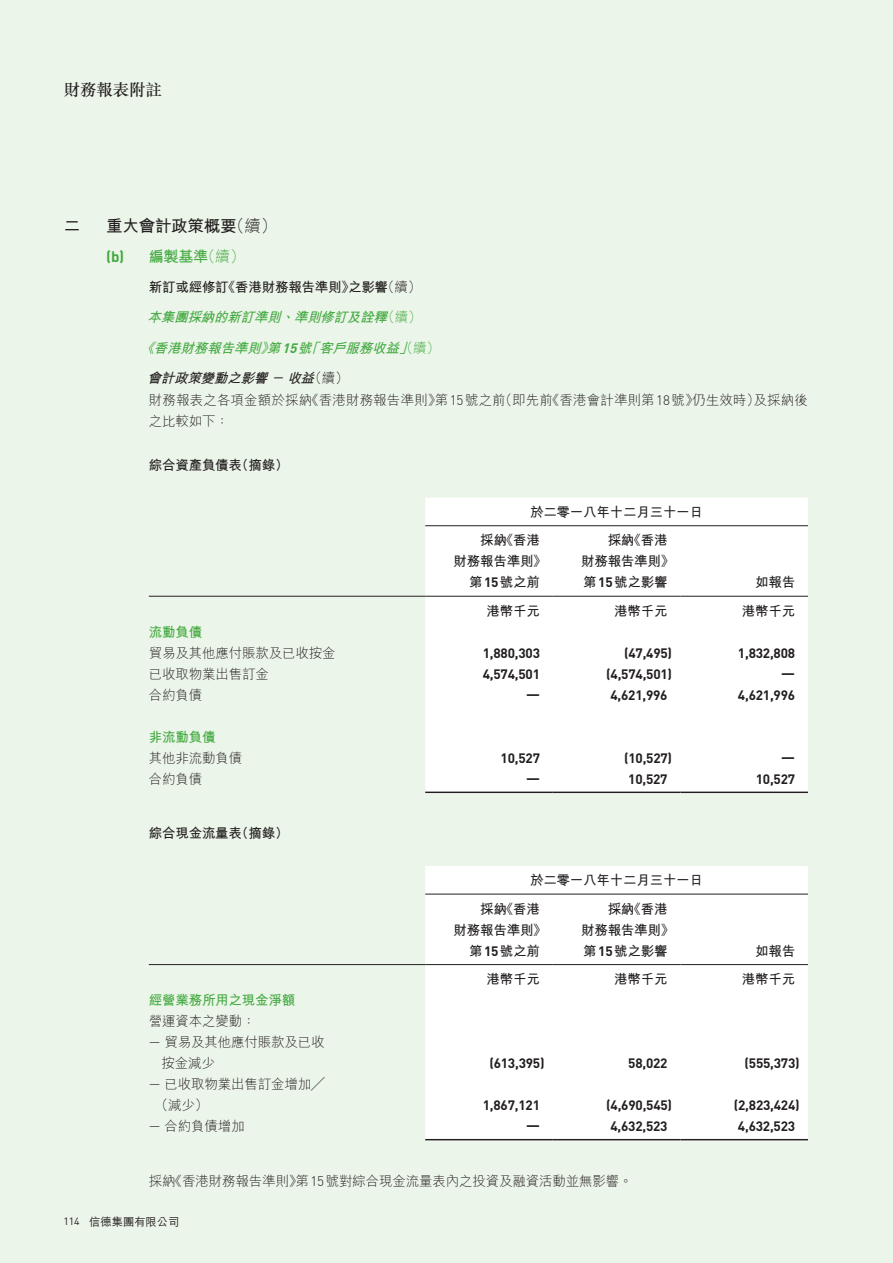
<style>
.page{position:relative;width:893px;height:1263px;background:#ecf5e9}
.page>*{position:absolute;margin:0;border:0;box-sizing:border-box;transform-origin:0 0}
.t1{font:16.5px "M Hei HK Bold E Ten B5 H";letter-spacing:-.015em;color:#231f20}
.t2{font:16.5px "M Sung HK Medium E Ten B5 H";letter-spacing:-.01em;color:#231f20}
.t3{font:15px "M Hei HK Bold E Ten B5 H";color:#44aa42}
.t4{font:13.5px/21px "M Hei HK Bold E Ten B5 H";letter-spacing:-.015em;color:#231f20}
.t5{font:700 13.5px "DIN";letter-spacing:-.015em;color:#231f20}
.t6{font:13.5px/21px "M Hei HK Light E Ten B5 H";letter-spacing:-.01em;color:#231f20}
.t7{font:13.5px/21.8px "M Hei HK Light E Ten B5 H";letter-spacing:.01em;color:#231f20}
.t8{font:italic 13.5px "M Hei HK Bold E Ten B5 H";letter-spacing:-.015em;color:#44aa42}
.t9{font:13.5px "M Hei HK Bold E Ten B5 H";letter-spacing:-.015em;color:#44aa42}
.t10{font:italic 13.5px "M Hei HK Bold E Ten B5 H";color:#231f20}
.t11{font:11.25px "M Hei HK Medium E Ten B5 H";color:#231f20}
.s1{font-family:"M Hei HK Light E Ten B5 H"}
.s2{font-family:"DIN";font-weight:700}
.s3{font-family:"M Hei HK Light E Ten B5 H";font-style:normal}
.s4{font-family:"DIN";font-weight:300}
.s5{font-family:"DIN";font-size:10.5px}
</style>
<div class="page">
<div style="left:425px;top:498px;width:383px;height:296px;background:#fff"></div>
<hr style="left:425px;top:525px;width:383px;height:1px;background:#231f20">
<hr style="left:149px;top:596px;width:276px;height:1px;background:#231f20">
<hr style="left:425px;top:596px;width:128px;height:1px;background:#231f20">
<hr style="left:553px;top:596px;width:127px;height:1px;background:#231f20">
<hr style="left:680px;top:596px;width:128px;height:1px;background:#231f20">
<hr style="left:425px;top:791px;width:128px;height:2px;background:#231f20">
<hr style="left:553px;top:791px;width:127px;height:2px;background:#231f20">
<hr style="left:680px;top:791px;width:128px;height:2px;background:#231f20">
<div style="left:425px;top:866px;width:383px;height:275px;background:#fff"></div>
<hr style="left:425px;top:894px;width:383px;height:1px;background:#231f20">
<hr style="left:149px;top:964px;width:276px;height:1px;background:#231f20">
<hr style="left:425px;top:964px;width:128px;height:1px;background:#231f20">
<hr style="left:553px;top:964px;width:127px;height:1px;background:#231f20">
<hr style="left:680px;top:964px;width:128px;height:1px;background:#231f20">
<hr style="left:425px;top:1139px;width:128px;height:1px;background:#231f20">
<hr style="left:553px;top:1139px;width:127px;height:1px;background:#231f20">
<hr style="left:680px;top:1139px;width:128px;height:1px;background:#231f20">
<p class="t2" style="left:64px;top:83px;width:100px">財務報表附註</p>
<p class="t1" style="left:64px;top:219px;width:18px">二</p>
<p class="t1" style="left:106px;top:219px;width:172px">重大會計政策概要<span class="s1">（續）</span></p>
<p class="t3" style="left:106px;top:251px;width:140px"><span class="s2">(b)</span> 編製基準<span class="s1">（續）</span></p>
<p class="t4" style="left:149px;top:278px;width:274px">新訂或經修訂《香港財務報告準則》之影響<span class="s1">（續）</span></p>
<p class="t8" style="left:147px;top:312px;width:276px">本集團採納的新訂準則、準則修訂及詮釋<span class="s3">（續）</span></p>
<p class="t8" style="left:141px;top:342px;width:301px">《香港財務報告準則》第<span class="s2">15</span>號「客戶服務收益」<span class="s3">（續）</span></p>
<p class="t10" style="left:147px;top:373px;width:203px">會計政策變動之影響－收益<span class="s3">（續）</span></p>
<p class="t7" style="left:149px;top:390px;width:661px">財務報表之各項金額於採納《香港財務報告準則》第<span class="s4">15</span>號之前（即先前《香港會計準則第<span class="s4">18</span>號》仍生效時）及採納後之比較如下：</p>
<p class="t4" style="left:149px;top:456px;width:141px">綜合資產負債表（摘錄）</p>
<p class="t4" style="left:480px;top:499px;width:224px;line-height:28.5px;text-indent:50px">於二零一八年十二月三十一日採納《香港</p>
<p class="t4" style="left:469px;top:553px;width:79px;text-indent:-16px">財務報告準則》第<span class="s2">15</span>號之前</p>
<p class="t4" style="left:581px;top:532px;width:95px;text-indent:27px">採納《香港財務報告準則》第<span class="s2">15</span>號之影響</p>
<p class="t4" style="left:755px;top:574px;width:42px">如報告</p>
<p class="t4" style="left:487px;top:602px;width:55px">港幣千元</p>
<p class="t4" style="left:614px;top:602px;width:55px">港幣千元</p>
<p class="t4" style="left:742px;top:602px;width:55px">港幣千元</p>
<p class="t9" style="left:149px;top:627px;width:55px">流動負債</p>
<p class="t6" style="left:149px;top:644px;width:188px">貿易及其他應付賬款及已收按金</p>
<p class="t5" style="left:483px;top:648px;width:59px">1,880,303</p>
<p class="t5" style="left:624px;top:648px;width:50px">(47,495)</p>
<p class="t5" style="left:738px;top:648px;width:59px">1,832,808</p>
<p class="t6" style="left:149px;top:665px;width:122px">已收取物業出售訂金</p>
<p class="t5" style="left:483px;top:669px;width:59px">4,574,501</p>
<p class="t5" style="left:606px;top:669px;width:67px">(4,574,501)</p>
<p class="t5" style="left:781px;top:668px;width:15px">—</p>
<p class="t6" style="left:149px;top:686px;width:55px">合約負債</p>
<p class="t5" style="left:526px;top:689px;width:15px">—</p>
<p class="t5" style="left:610px;top:690px;width:59px">4,621,996</p>
<p class="t5" style="left:738px;top:690px;width:59px">4,621,996</p>
<p class="t9" style="left:149px;top:732px;width:68px">非流動負債</p>
<p class="t6" style="left:149px;top:749px;width:95px">其他非流動負債</p>
<p class="t5" style="left:501px;top:753px;width:41px">10,527</p>
<p class="t5" style="left:624px;top:753px;width:50px">(10,527)</p>
<p class="t5" style="left:781px;top:752px;width:15px">—</p>
<p class="t6" style="left:149px;top:770px;width:55px">合約負債</p>
<p class="t5" style="left:526px;top:773px;width:15px">—</p>
<p class="t5" style="left:628px;top:774px;width:41px">10,527</p>
<p class="t5" style="left:756px;top:774px;width:41px">10,527</p>
<p class="t4" style="left:149px;top:824px;width:141px">綜合現金流量表（摘錄）</p>
<p class="t9" style="left:149px;top:995px;width:148px">經營業務所用之現金淨額</p>
<p class="t6" style="left:149px;top:1012px;width:108px">營運資本之變動：</p>
<p class="t6" style="left:162px;top:1033px;width:165px;text-indent:-13px"><span class="s4">—</span> 貿易及其他應付賬款及已收按金減少</p>
<p class="t6" style="left:155px;top:1075px;width:171px;text-indent:-6px"><span class="s4">—</span> 已收取物業出售訂金增加╱（減少）</p>
<p class="t4" style="left:480px;top:868px;width:224px;line-height:28.5px;text-indent:50px">於二零一八年十二月三十一日採納《香港</p>
<p class="t4" style="left:469px;top:921px;width:79px;text-indent:-16px">財務報告準則》第<span class="s2">15</span>號之前</p>
<p class="t4" style="left:581px;top:900px;width:95px;text-indent:27px">採納《香港財務報告準則》第<span class="s2">15</span>號之影響</p>
<p class="t4" style="left:755px;top:942px;width:42px">如報告</p>
<p class="t4" style="left:487px;top:970px;width:55px">港幣千元</p>
<p class="t4" style="left:614px;top:970px;width:55px">港幣千元</p>
<p class="t4" style="left:742px;top:970px;width:55px">港幣千元</p>
<p class="t5" style="left:489px;top:1058px;width:57px">(613,395)</p>
<p class="t5" style="left:628px;top:1058px;width:41px">58,022</p>
<p class="t5" style="left:744px;top:1058px;width:57px">(555,373)</p>
<p class="t5" style="left:483px;top:1100px;width:59px">1,867,121</p>
<p class="t5" style="left:606px;top:1100px;width:67px">(4,690,545)</p>
<p class="t5" style="left:734px;top:1100px;width:67px">(2,823,424)</p>
<p class="t6" style="left:149px;top:1117px;width:97px"><span class="s4">—</span> 合約負債增加</p>
<p class="t5" style="left:526px;top:1120px;width:15px">—</p>
<p class="t5" style="left:610px;top:1121px;width:59px">4,632,523</p>
<p class="t5" style="left:738px;top:1121px;width:59px">4,632,523</p>
<p class="t6" style="left:149px;top:1172px;width:485px">採納《香港財務報告準則》第<span class="s4">15</span>號對綜合現金流量表內之投資及融資活動並無影響。</p>
<p class="t11" style="left:63px;top:1217px;width:118px"><span class="s5">114</span> 信德集團有限公司</p>
</div>
